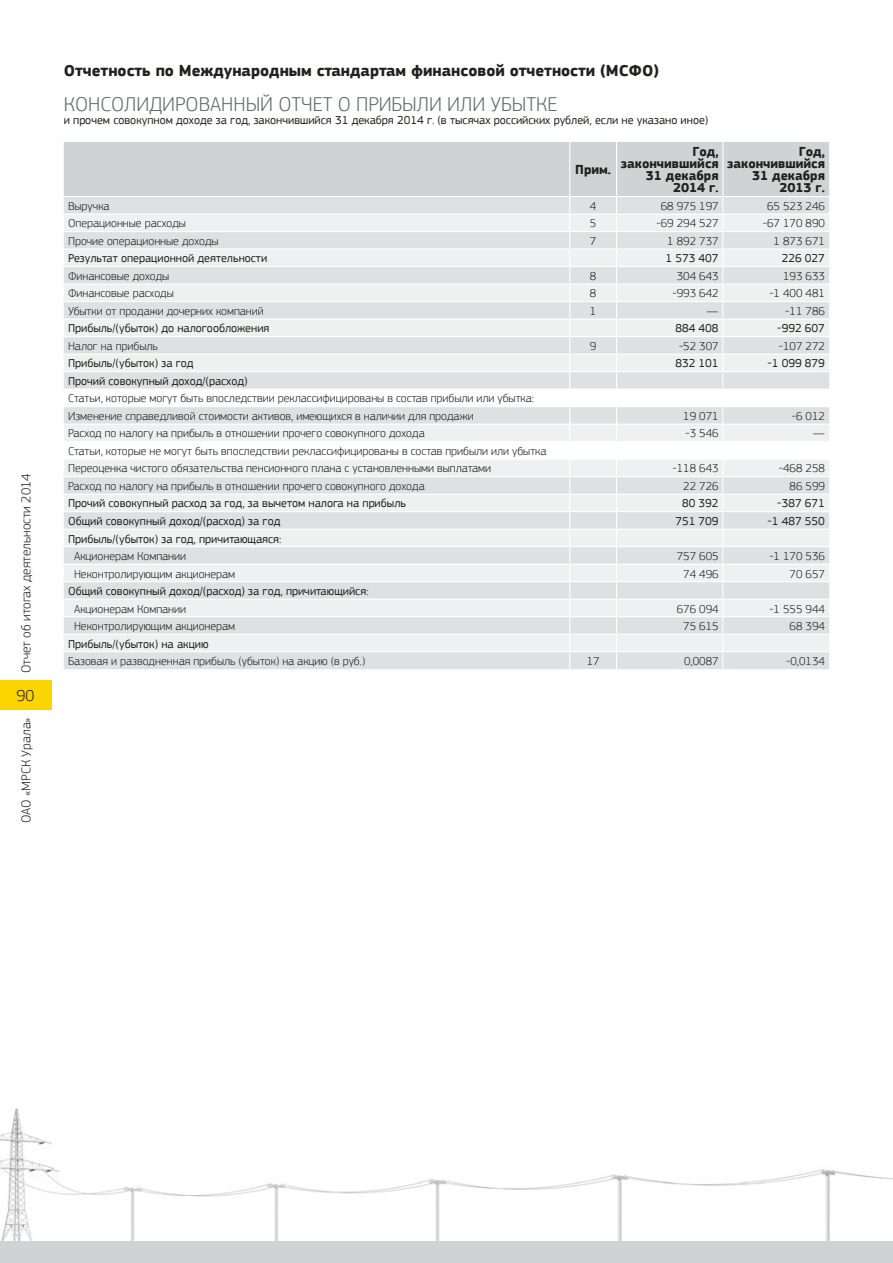
<style>
.page{position:relative;width:893px;height:1263px;background:#fff}
.page>*{position:absolute;margin:0;border:0;box-sizing:border-box;transform-origin:0 0}
.t1{font:300 21px "PF Square Sans Pro";color:#626968}
.t2{font:700 16.5px "PF Square Sans Pro";color:#20221d}
.t3{font:300 16.5px "PF Square Sans Pro";color:#20221d}
.t4{font:700 13.5px/12px "PF Square Sans Pro";color:#20221d;text-align:right}
.t5{font:300 13.5px "PF Square Sans Pro";color:#20221d}
.t6{font:300 12px/17.5px "PF Square Sans Pro";color:#20221d}
.t7{font:12px "PF Square Sans Pro";color:#20221d}
</style>
<div class="page">
<div style="left:0;top:680px;width:51px;height:30px;background:#fbd500"></div>
<img style="left:0;top:1108px;width:893px;height:134px">
<div style="left:0;top:1242px;width:893px;height:21px;background:#cfd3d4"></div>
<div style="left:64px;top:652px;width:765px;height:17px;background:#dee1e2"></div>
<svg style="left:64px;top:460px;width:765px;height:191px;fill:#eff0f0"></svg>
<svg style="left:64px;top:407px;width:765px;height:34px;fill:#ebedee"></svg>
<svg style="left:64px;top:142px;width:765px;height:247px"></svg>
<hr style="left:64px;top:424px;width:506px;height:1px;background:#fff">
<hr style="left:570px;top:424px;width:47px;height:1px;background:#fff">
<svg style="left:569px;top:407px;width:1px;height:34px"></svg>
<hr style="left:617px;top:424px;width:106px;height:1px;background:#fff">
<svg style="left:616px;top:407px;width:1px;height:34px"></svg>
<hr style="left:723px;top:424px;width:106px;height:1px;background:#fff">
<svg style="left:722px;top:407px;width:1px;height:34px"></svg>
<hr style="left:64px;top:476px;width:506px;height:1px;background:#fff">
<hr style="left:570px;top:476px;width:47px;height:1px;background:#fff">
<hr style="left:617px;top:476px;width:106px;height:1px;background:#fff">
<hr style="left:723px;top:476px;width:106px;height:1px;background:#fff">
<hr style="left:64px;top:494px;width:506px;height:1px;background:#fff">
<hr style="left:570px;top:494px;width:47px;height:1px;background:#fff">
<hr style="left:617px;top:494px;width:106px;height:1px;background:#fff">
<hr style="left:723px;top:494px;width:106px;height:1px;background:#fff">
<hr style="left:64px;top:511px;width:506px;height:1px;background:#fff">
<hr style="left:570px;top:511px;width:47px;height:1px;background:#fff">
<hr style="left:617px;top:511px;width:106px;height:1px;background:#fff">
<hr style="left:723px;top:511px;width:106px;height:1px;background:#fff">
<hr style="left:64px;top:529px;width:506px;height:1px;background:#fff">
<hr style="left:570px;top:529px;width:47px;height:1px;background:#fff">
<hr style="left:617px;top:529px;width:106px;height:1px;background:#fff">
<hr style="left:723px;top:529px;width:106px;height:1px;background:#fff">
<hr style="left:64px;top:546px;width:506px;height:1px;background:#fff">
<hr style="left:570px;top:546px;width:47px;height:1px;background:#fff">
<hr style="left:617px;top:546px;width:106px;height:1px;background:#fff">
<hr style="left:723px;top:546px;width:106px;height:1px;background:#fff">
<hr style="left:64px;top:564px;width:506px;height:1px;background:#fff">
<hr style="left:570px;top:564px;width:47px;height:1px;background:#fff">
<hr style="left:617px;top:564px;width:106px;height:1px;background:#fff">
<hr style="left:723px;top:564px;width:106px;height:1px;background:#fff">
<hr style="left:64px;top:581px;width:506px;height:1px;background:#fff">
<hr style="left:570px;top:581px;width:47px;height:1px;background:#fff">
<hr style="left:617px;top:581px;width:106px;height:1px;background:#fff">
<hr style="left:723px;top:581px;width:106px;height:1px;background:#fff">
<hr style="left:64px;top:599px;width:506px;height:1px;background:#fff">
<hr style="left:570px;top:599px;width:47px;height:1px;background:#fff">
<hr style="left:617px;top:599px;width:106px;height:1px;background:#fff">
<hr style="left:723px;top:599px;width:106px;height:1px;background:#fff">
<hr style="left:64px;top:616px;width:506px;height:1px;background:#fff">
<hr style="left:570px;top:616px;width:47px;height:1px;background:#fff">
<hr style="left:617px;top:616px;width:106px;height:1px;background:#fff">
<hr style="left:723px;top:616px;width:106px;height:1px;background:#fff">
<hr style="left:64px;top:634px;width:506px;height:1px;background:#fff">
<hr style="left:570px;top:634px;width:47px;height:1px;background:#fff">
<hr style="left:617px;top:634px;width:106px;height:1px;background:#fff">
<hr style="left:723px;top:634px;width:106px;height:1px;background:#fff">
<svg style="left:569px;top:460px;width:1px;height:209px"></svg>
<svg style="left:616px;top:460px;width:1px;height:209px"></svg>
<svg style="left:722px;top:460px;width:1px;height:209px"></svg>
<p class="t5" style="left:18px;top:673px;width:201px;rotate:-90deg">Отчет об итогах деятельности 2014</p>
<h2 class="t3" style="left:17px;top:686px;width:19px">90</h2>
<p class="t5" style="left:18px;top:823px;width:107px;rotate:-90deg">ОАО «МРСК Урала»</p>
<h2 class="t2" style="left:64px;top:61px;width:597px">Отчетность по Международным стандартам финансовой отчетности (МСФО)</h2>
<h1 class="t1" style="left:64px;top:91px;width:495px">Ко нсолидированный отчет о прибыли или убытке</h1>
<p class="t7" style="left:64px;top:113px;width:646px">и прочем совокупном доходе за год, закончившийся 31 декабря 2014 г. (в тысячах российских рублей, если не указано иное)</p>
<p class="t4" style="left:575px;top:164px;width:37px">Прим.</p>
<p class="t4" style="left:621px;top:146px;width:99px">Год, закончившийся<br>31 декабря<br>2014 г.</p>
<p class="t4" style="left:727px;top:146px;width:99px">Год, закончившийся<br>31 декабря<br>2013 г.</p>
<p class="t6" style="left:68px;top:197px;width:43px">Выручка</p>
<p class="t6" style="left:590px;top:197px;width:8px">4</p>
<p class="t6" style="left:661px;top:197px;width:59px">68 975 197</p>
<p class="t6" style="left:767px;top:197px;width:59px">65 523 246</p>
<p class="t6" style="left:68px;top:214px;width:119px">Операционные расходы</p>
<p class="t6" style="left:590px;top:214px;width:8px">5</p>
<p class="t6" style="left:656px;top:214px;width:64px">-69 294 527</p>
<p class="t6" style="left:763px;top:214px;width:64px">-67 170 890</p>
<p class="t6" style="left:68px;top:232px;width:152px">Прочие операционные доходы</p>
<p class="t6" style="left:590px;top:232px;width:8px">7</p>
<p class="t6" style="left:667px;top:232px;width:53px">1 892 737</p>
<p class="t6" style="left:774px;top:232px;width:53px">1 873 671</p>
<p class="t7" style="left:68px;top:251px;width:201px">Результат операционной деятельности</p>
<p class="t7" style="left:665px;top:251px;width:55px">1 573 407</p>
<p class="t7" style="left:782px;top:251px;width:45px">226 027</p>
<p class="t6" style="left:68px;top:267px;width:103px">Финансовые доходы</p>
<p class="t6" style="left:590px;top:267px;width:8px">8</p>
<p class="t6" style="left:677px;top:267px;width:43px">304 643</p>
<p class="t6" style="left:783px;top:267px;width:43px">193 633</p>
<p class="t6" style="left:68px;top:285px;width:107px">Финансовые расходы</p>
<p class="t6" style="left:590px;top:285px;width:8px">8</p>
<p class="t6" style="left:672px;top:285px;width:48px">-993 642</p>
<p class="t6" style="left:769px;top:285px;width:57px">-1 400 481</p>
<p class="t6" style="left:68px;top:302px;width:197px">Убытки от продажи дочерних компаний</p>
<p class="t6" style="left:590px;top:302px;width:8px">1</p>
<p class="t6" style="left:707px;top:302px;width:13px">—</p>
<p class="t6" style="left:785px;top:302px;width:41px">-11 786</p>
<p class="t7" style="left:68px;top:321px;width:203px">Прибыль/(убыток) до налогообложения</p>
<p class="t7" style="left:675px;top:321px;width:45px">884 408</p>
<p class="t7" style="left:777px;top:321px;width:49px">-992 607</p>
<p class="t6" style="left:68px;top:337px;width:91px">Налог на прибыль</p>
<p class="t6" style="left:590px;top:337px;width:8px">9</p>
<p class="t6" style="left:679px;top:337px;width:41px">-52 307</p>
<p class="t6" style="left:779px;top:337px;width:48px">-107 272</p>
<p class="t7" style="left:68px;top:356px;width:127px">Прибыль/(убыток) за год</p>
<p class="t7" style="left:675px;top:356px;width:45px">832 101</p>
<p class="t7" style="left:767px;top:356px;width:59px">-1 099 879</p>
<p class="t7" style="left:68px;top:374px;width:181px">Прочий совокупный доход/(расход)</p>
<p class="t6" style="left:68px;top:390px;width:467px">Статьи, которые могут быть впоследствии реклассифицированы в состав прибыли или убытка:<br>Изменение справедливой стоимости активов, имеющихся в наличии для продажи</p>
<p class="t6" style="left:683px;top:407px;width:37px">19 071</p>
<p class="t6" style="left:792px;top:407px;width:35px">-6 012</p>
<p class="t6" style="left:68px;top:425px;width:358px">Расход по налогу на прибыль в отношении прочего совокупного дохода</p>
<p class="t6" style="left:685px;top:425px;width:35px">-3 546</p>
<p class="t6" style="left:813px;top:425px;width:13px">—</p>
<p class="t6" style="left:68px;top:442px;width:480px">Статьи, которые не могут быть впоследствии реклассифицированы в состав прибыли или убытка<br>Переоценка чистого обязательства пенсионного плана с установленными выплатами</p>
<p class="t6" style="left:672px;top:460px;width:48px">-118 643</p>
<p class="t6" style="left:779px;top:460px;width:48px">-468 258</p>
<p class="t6" style="left:68px;top:477px;width:358px">Расход по налогу на прибыль в отношении прочего совокупного дохода</p>
<p class="t6" style="left:683px;top:477px;width:37px">22 726</p>
<p class="t6" style="left:789px;top:477px;width:37px">86 599</p>
<p class="t7" style="left:68px;top:496px;width:339px">Прочий совокупный расход за год, за вычетом налога на прибыль</p>
<p class="t7" style="left:682px;top:496px;width:38px">80 392</p>
<p class="t7" style="left:777px;top:496px;width:49px">-387 671</p>
<p class="t7" style="left:68px;top:514px;width:214px">Общий совокупный доход/(расход) за год</p>
<p class="t7" style="left:675px;top:514px;width:45px">751 709</p>
<p class="t7" style="left:767px;top:514px;width:59px">-1 487 550</p>
<p class="t7" style="left:68px;top:531px;width:215px">Прибыль/(убыток) за год, причитающаяся:</p>
<p class="t6" style="left:74px;top:547px;width:114px">Акционерам Компании</p>
<p class="t6" style="left:677px;top:547px;width:43px">757 605</p>
<p class="t6" style="left:769px;top:547px;width:57px">-1 170 536</p>
<p class="t6" style="left:74px;top:565px;width:163px">Неконтролирующим акционерам</p>
<p class="t6" style="left:683px;top:565px;width:37px">74 496</p>
<p class="t6" style="left:789px;top:565px;width:37px">70 657</p>
<p class="t7" style="left:68px;top:584px;width:302px">Общий совокупный доход/(расход) за год, причитающийся:</p>
<p class="t6" style="left:74px;top:600px;width:114px">Акционерам Компании</p>
<p class="t6" style="left:677px;top:600px;width:43px">676 094</p>
<p class="t6" style="left:769px;top:600px;width:57px">-1 555 944</p>
<p class="t6" style="left:74px;top:617px;width:163px">Неконтролирующим акционерам</p>
<p class="t6" style="left:683px;top:617px;width:37px">75 615</p>
<p class="t6" style="left:789px;top:617px;width:37px">68 394</p>
<p class="t7" style="left:68px;top:637px;width:142px">Прибыль/(убыток) на акцию</p>
<p class="t6" style="left:68px;top:652px;width:299px">Базовая и разводненная прибыль (убыток) на акцию (в руб.)</p>
<p class="t6" style="left:587px;top:652px;width:14px">17</p>
<p class="t6" style="left:684px;top:652px;width:36px">0,0087</p>
<p class="t6" style="left:786px;top:652px;width:40px">-0,0134</p>
</div>
